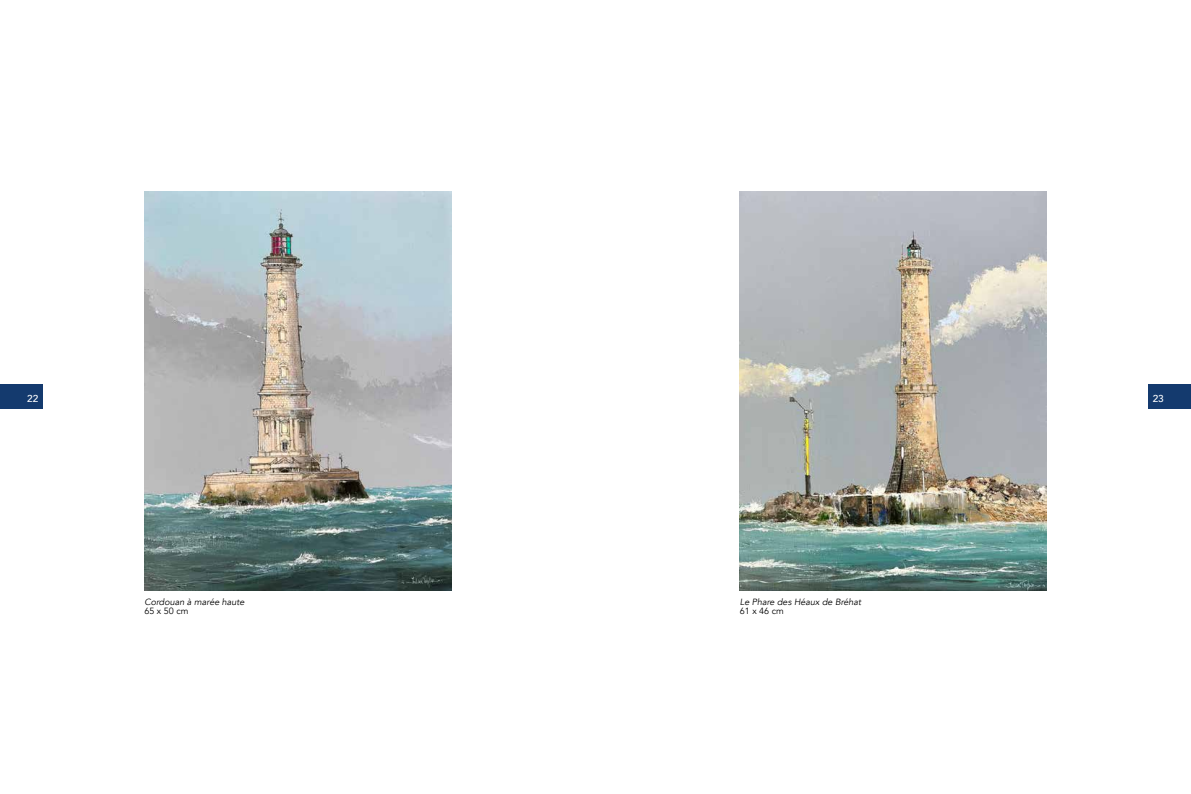
<style>
.page{position:relative;width:1191px;height:794px;background:#fff}
.page>*{position:absolute;margin:0;border:0;box-sizing:border-box;transform-origin:0 0}
.t1{font:500 10px "Avenir";color:#fff}
.t2{font:italic 9px "Avenir";color:#000}
.t3{font:9px "Avenir";color:#000}
</style>
<div class="page">
<img style="left:144px;top:191px;width:307px;height:399px">
<img style="left:740px;top:191px;width:306px;height:399px">
<div style="left:0;top:385px;width:43px;height:24px;background:#143a6e"></div>
<div style="left:1148px;top:385px;width:43px;height:24px;background:#143a6e"></div>
<p class="t1" style="left:27px;top:390px;width:13px">22</p>
<p class="t1" style="left:1152px;top:390px;width:13px">23</p>
<p class="t2" style="left:144px;top:596px;width:102px">Cordouan à marée haute</p>
<p class="t3" style="left:144px;top:606px;width:45px">65 x 50 cm</p>
<p class="t2" style="left:740px;top:596px;width:123px">Le Phare des Héaux de Bréhat</p>
<p class="t3" style="left:740px;top:606px;width:45px">61 x 46 cm</p>
</div>
